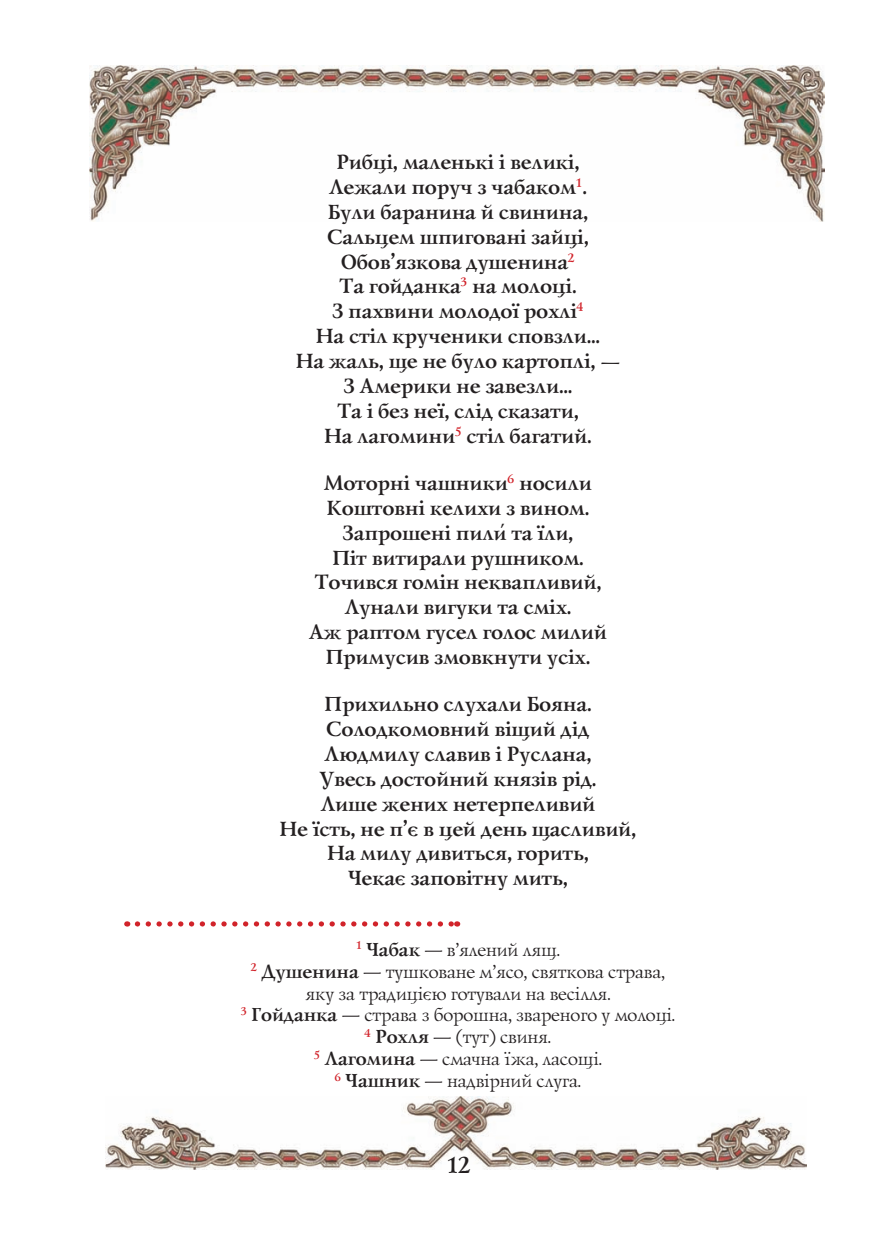
<style>
.page{position:relative;width:869px;height:1241px;background:#fff}
.page>*{position:absolute;margin:0;border:0;box-sizing:border-box;transform-origin:0 0}
.t1{font:700 22.75px "A Classic Lazurski";color:#231f20}
.t2{font:700 21px/24.8px "Lazurski C";color:#231f20;text-align:center}
.t3{font:19.25px/21.9px "Lazurski C";color:#231f20;text-align:center}
.s1{font-family:"Sym Shap";font-weight:400}
.s2{font-weight:700}
</style>
<div class="page">
<img style="left:89px;top:65px;width:734px;height:157px">
<img style="left:106px;top:1096px;width:700px;height:72px">
<svg style="left:137px;top:921px;width:320px;height:5px"></svg>
<p class="t2" style="left:294px;top:152px;width:325px">Рибці, маленькі і великі,<br>Лежали поруч з чабаком<sup>1</sup>.<br>Були баранина й свинина,<br>Сальцем шпиговані зайці,<br>Обов’язкова душенина<sup>2<br></sup>Та гойданка<sup>3</sup> на молоці.<br>З пахвини молодої рохлі<sup>4<br></sup>На стіл крученики сповзли...<br>На жаль, ще не було картоплі, —<br>З Америки не завезли...<br>Та і без неї, слід сказати,<br>На лагомини<sup>5</sup> стіл багатий.</p>
<p class="t2" style="left:308px;top:472px;width:299px">Моторні чашники<sup>6</sup> носили<br>Коштовні келихи з вином.<br>Запрошені пили<span class="s1">5</span>та їли,<br>Піт витирали рушником.<br>Точився гомін неквапливий,<br>Лунали вигуки та сміх.<br>Аж раптом гусел голос милий<br>Примусив змовкнути усіх.</p>
<p class="t2" style="left:278px;top:694px;width:358px">Прихильно слухали Бояна.<br>Солодкомовний віщий дід<br>Людмилу славив і Руслана,<br>Увесь достойний князів рід.<br>Лише жених нетерпеливий<br>Не їсть, не п’є в цей день щасливий,<br>На милу дивиться, горить,<br>Чекає заповітну мить,</p>
<p class="t3" style="left:240px;top:938px;width:435px"><sup>1</sup> <span class="s2">Чабак</span> — в’ялений лящ.<br><sup>2</sup> <span class="s2">Душенина</span> — тушковане м’ясо, святкова страва, яку за традицією готували на весілля.<br><sup>3</sup> <span class="s2">Гойданка</span> — страва з борошна, звареного у молоці.<br><sup>4</sup> <span class="s2">Рохля</span> — (тут) свиня.<br><sup>5</sup> <span class="s2">Лагомина</span> — смачна їжа, ласощі.<br><sup>6</sup> <span class="s2">Чашник</span> — надвірний слуга.</p>
<p class="t1" style="left:444px;top:1155px;width:26px">12</p>
</div>
